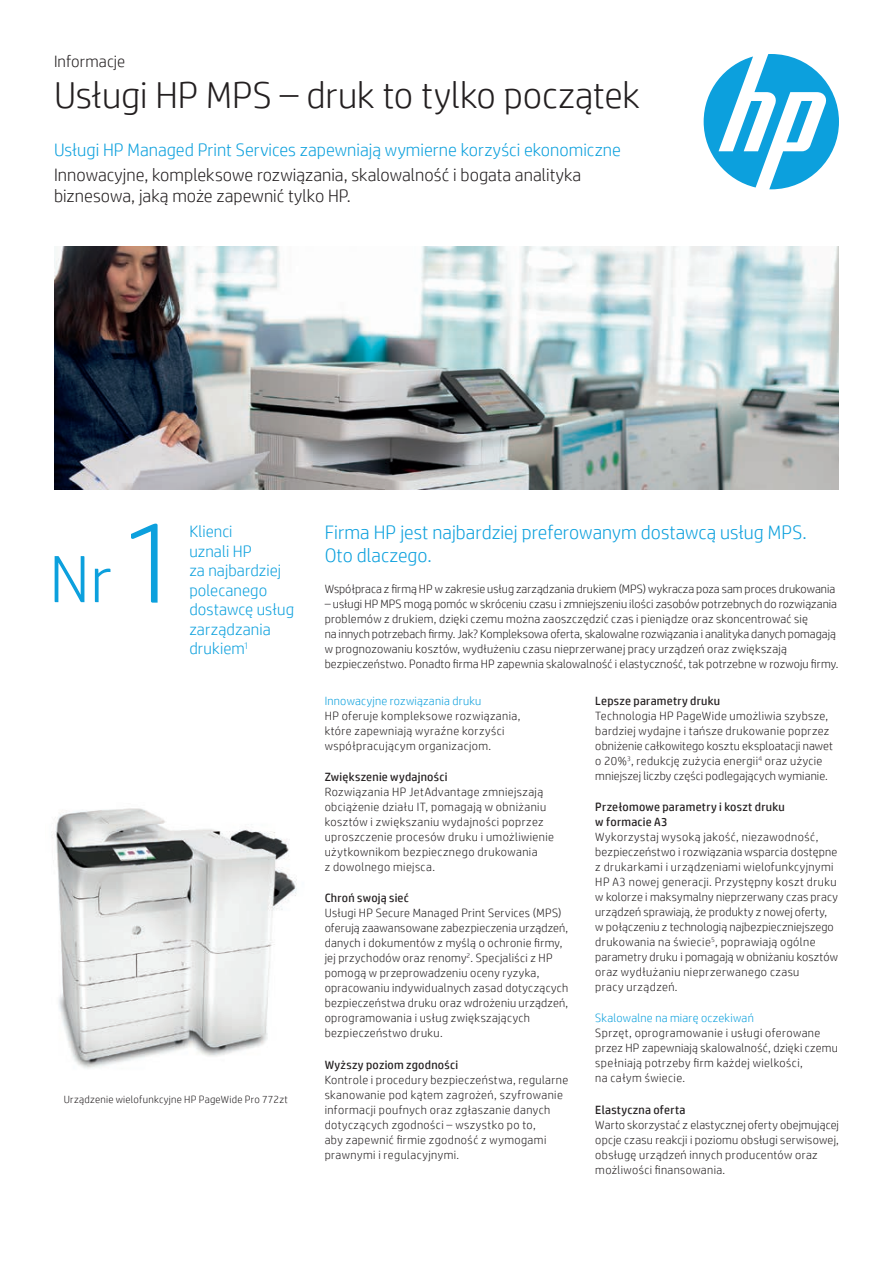
<style>
.page{position:relative;width:893px;height:1263px;background:#fff}
.page>*{position:absolute;margin:0;border:0;box-sizing:border-box;transform-origin:0 0}
.Sidebar_numeric_97_9{font:300 66.45px "HP Simplified";color:#0ca0dd}
.Headline_28_30{font:300 37.5px "HP Simplified";color:#231f20}
.Subhead_14_16_blue{font:300 19.5px/22.5px "HP Simplified";color:#0ca0dd}
.Subhead_no_space{font:300 18px/21px "HP Simplified";color:#231f20}
.Subhead_no_space-2{font:300 18px "HP Simplified";letter-spacing:.005em;color:#0ca0dd}
.Document_type_12_14{font:300 16.5px/19.5px "HP Simplified";letter-spacing:.005em;color:#0ca0dd}
.Document_type_12_14-2{font:300 16.5px "HP Simplified";letter-spacing:.005em;color:#231f20}
.Body{font:300 12px/15px "HP Simplified";letter-spacing:.025em;color:#231f20}
.Body_no_space_after{font:12px/15px "HP Simplified";letter-spacing:.02em;color:#231f20}
.Body-2{font:300 12px "HP Simplified";color:#231f20}
.Body_no_space_after-2{font:300 12px "HP Simplified";letter-spacing:.02em;color:#0ca0dd}
.Icon_Text_7_centered{font:300 10.5px "HP Simplified";letter-spacing:.025em;color:#231f20}
.s1{font-size:114px}
</style>
<div class="page">
<img style="left:54px;top:247px;width:785px;height:243px">
<img style="left:54px;top:808px;width:243px;height:261px">
<svg style="left:704px;top:54px;width:135px;height:135px"></svg>
<p class="Document_type_12_14-2" style="left:54px;top:51px;width:73px">Informacje</p>
<p class="Headline_28_30" style="left:54px;top:70px;width:587px">Usługi HP MPS – druk to tylko początek</p>
<p class="Subhead_no_space-2" style="left:54px;top:138px;width:568px">Usługi HP Managed Print Services zapewniają wymierne korzyści ekonomiczne</p>
<p class="Subhead_no_space" style="left:54px;top:164px;width:529px">Innowacyjne, kompleksowe rozwiązania, skalowalność i bogata analityka biznesowa, jaką może zapewnić tylko HP.</p>
<p class="Sidebar_numeric_97_9" style="left:50px;top:536px;width:134px">Nr<span class="s1">1</span></p>
<p class="Document_type_12_14" style="left:189px;top:521px;width:106px">Klienci<br>uznali HP<br>za najbardziej polecanego dostawcę usług zarządzania drukiem<sup>1</sup></p>
<p class="Subhead_14_16_blue" style="left:325px;top:521px;width:484px">Firma HP jest najbardziej preferowanym dostawcą usług MPS.<br>Oto dlaczego.</p>
<p class="Body-2" style="left:325px;top:581px;width:512px">Współpraca z firmą HP w zakresie usług zarządzania drukiem (MPS) wykracza poza sam proces drukowania</p>
<p class="Body" style="left:325px;top:596px;width:515px">– usługi HP MPS mogą pomóc w skróceniu czasu i zmniejszeniu ilości zasobów potrzebnych do rozwiązania problemów z drukiem, dzięki czemu można zaoszczędzić czas i pieniądze oraz skoncentrować się<br>na innych potrzebach firmy. Jak? Kompleksowa oferta, skalowalne rozwiązania i analityka danych pomagają w prognozowaniu kosztów, wydłużeniu czasu nieprzerwanej pracy urządzeń oraz zwiększają bezpieczeństwo. Ponadto firma HP zapewnia skalowalność i elastyczność, tak potrzebne w rozwoju firmy.</p>
<p class="Body_no_space_after-2" style="left:325px;top:693px;width:158px">Innowacyjne rozwiązania druku</p>
<p class="Body" style="left:325px;top:708px;width:197px">HP oferuje kompleksowe rozwiązania, które zapewniają wyraźne korzyści współpracującym organizacjom.</p>
<p class="Body_no_space_after" style="left:325px;top:769px;width:124px">Zwiększenie wydajności</p>
<p class="Body" style="left:325px;top:784px;width:231px">Rozwiązania HP JetAdvantage zmniejszają obciążenie działu IT, pomagają w obniżaniu kosztów i zwiększaniu wydajności poprzez uproszczenie procesów druku i umożliwienie użytkownikom bezpiecznego drukowania<br>z dowolnego miejsca.</p>
<p class="Body_no_space_after" style="left:325px;top:890px;width:86px">Chroń swoją sieć</p>
<p class="Body" style="left:325px;top:905px;width:245px">Usługi HP Secure Managed Print Services (MPS) oferują zaawansowane zabezpieczenia urządzeń, danych i dokumentów z myślą o ochronie firmy, jej przychodów oraz renomy<sup>2</sup>. Specjaliści z HP pomogą w przeprowadzeniu oceny ryzyka, opracowaniu indywidualnych zasad dotyczących bezpieczeństwa druku oraz wdrożeniu urządzeń, oprogramowania i usług zwiększających bezpieczeństwo druku.</p>
<p class="Body_no_space_after" style="left:325px;top:1057px;width:135px">Wyższy poziom zgodności</p>
<p class="Body" style="left:325px;top:1071px;width:245px">Kontrole i procedury bezpieczeństwa, regularne skanowanie pod kątem zagrożeń, szyfrowanie informacji poufnych oraz zgłaszanie danych dotyczących zgodności – wszystko po to,<br>aby zapewnić firmie zgodność z wymogami prawnymi i regulacyjnymi.</p>
<p class="Body_no_space_after" style="left:595px;top:693px;width:126px">Lepsze parametry druku</p>
<p class="Body" style="left:595px;top:708px;width:239px">Technologia HP PageWide umożliwia szybsze, bardziej wydajne i tańsze drukowanie poprzez obniżenie całkowitego kosztu eksploatacji nawet o 20%<sup>3</sup>, redukcję zużycia energii<sup>4</sup> oraz użycie mniejszej liczby części podlegających wymianie.</p>
<p class="Body_no_space_after" style="left:595px;top:799px;width:191px">Przełomowe parametry i koszt druku w formacie A3</p>
<p class="Body" style="left:595px;top:829px;width:244px">Wykorzystaj wysoką jakość, niezawodność, bezpieczeństwo i rozwiązania wsparcia dostępne z drukarkami i urządzeniami wielofunkcyjnymi HP A3 nowej generacji. Przystępny koszt druku w kolorze i maksymalny nieprzerwany czas pracy urządzeń sprawiają, że produkty z nowej oferty, w połączeniu z technologią najbezpieczniejszego drukowania na świecie<sup>5</sup>, poprawiają ogólne parametry druku i pomagają w obniżaniu kosztów oraz wydłużaniu nieprzerwanego czasu<br>pracy urządzeń.</p>
<p class="Body_no_space_after-2" style="left:595px;top:1010px;width:160px">Skalowalne na miarę oczekiwań</p>
<p class="Body" style="left:595px;top:1025px;width:244px">Sprzęt, oprogramowanie i usługi oferowane przez HP zapewniają skalowalność, dzięki czemu spełniają potrzeby firm każdej wielkości,<br>na całym świecie.</p>
<p class="Body_no_space_after" style="left:595px;top:1102px;width:92px">Elastyczna oferta</p>
<p class="Body" style="left:595px;top:1116px;width:245px">Warto skorzystać z elastycznej oferty obejmującej opcje czasu reakcji i poziomu obsługi serwisowej, obsługę urządzeń innych producentów oraz możliwości finansowania.</p>
<p class="Icon_Text_7_centered" style="left:64px;top:1092px;width:226px">Urządzenie wielofunkcyjne HP PageWide Pro 772zt</p>
</div>
